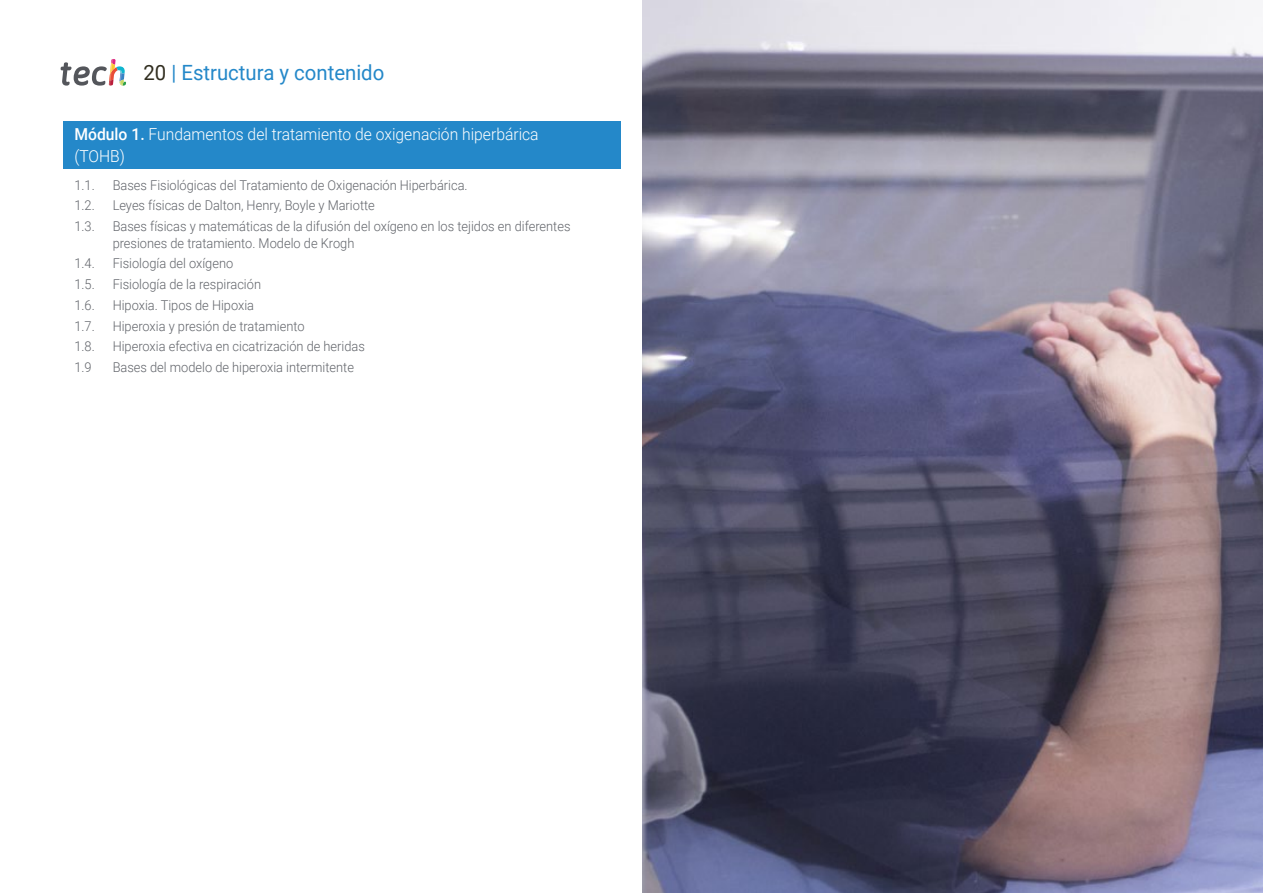
<style>
.page{position:relative;width:1263px;height:893px;background:#fff}
.page>*{position:absolute;margin:0;border:0;box-sizing:border-box;transform-origin:0 0}
.t1{font:21px "Roboto";color:#2488c9}
.t2{font:300 16.5px/22.5px "Roboto";color:#fff;scale:.95 1}
.t3{font:300 13.5px/16.5px "Roboto";color:#61646a;scale:.95 1}
.s1{color:#312e20}
.s2{font-weight:500}
</style>
<div class="page">
<div style="left:63px;top:121px;width:558px;height:48px;background:#2488c9"></div>
<img style="left:642px;top:0;width:621px;height:893px">
<svg style="left:61px;top:59px;width:65px;height:27px"></svg>
<h1 class="t1" style="left:144px;top:57px;width:242px"><span class="s1">20</span> | Estructura y contenido</h1>
<p class="t2" style="left:74px;top:122px;width:490px"><span class="s2">Módulo 1.</span> Fundamentos del tratamiento de oxigenación hiperbárica (TOHB)</p>
<p class="t3" style="left:74px;top:176px;width:23px">1.1.</p>
<p class="t3" style="left:113px;top:176px;width:375px">Bases Fisiológicas del Tratamiento de Oxigenación Hiperbárica.</p>
<p class="t3" style="left:74px;top:197px;width:23px">1.2.</p>
<p class="t3" style="left:113px;top:197px;width:277px">Leyes físicas de Dalton, Henry, Boyle y Mariotte</p>
<p class="t3" style="left:74px;top:218px;width:23px">1.3.</p>
<p class="t3" style="left:113px;top:218px;width:483px">Bases físicas y matemáticas de la difusión del oxígeno en los tejidos en diferentes presiones de tratamiento. Modelo de Krogh</p>
<p class="t3" style="left:74px;top:255px;width:23px">1.4.</p>
<p class="t3" style="left:113px;top:255px;width:128px">Fisiología del oxígeno</p>
<p class="t3" style="left:74px;top:276px;width:23px">1.5.</p>
<p class="t3" style="left:113px;top:276px;width:158px">Fisiología de la respiración</p>
<p class="t3" style="left:74px;top:296px;width:23px">1.6.</p>
<p class="t3" style="left:113px;top:296px;width:150px">Hipoxia. Tipos de Hipoxia</p>
<p class="t3" style="left:74px;top:317px;width:23px">1.7.</p>
<p class="t3" style="left:113px;top:317px;width:203px">Hiperoxia y presión de tratamiento</p>
<p class="t3" style="left:74px;top:338px;width:23px">1.8.</p>
<p class="t3" style="left:113px;top:338px;width:267px">Hiperoxia efectiva en cicatrización de heridas</p>
<p class="t3" style="left:74px;top:359px;width:20px">1.9</p>
<p class="t3" style="left:113px;top:359px;width:255px">Bases del modelo de hiperoxia intermitente</p>
</div>
